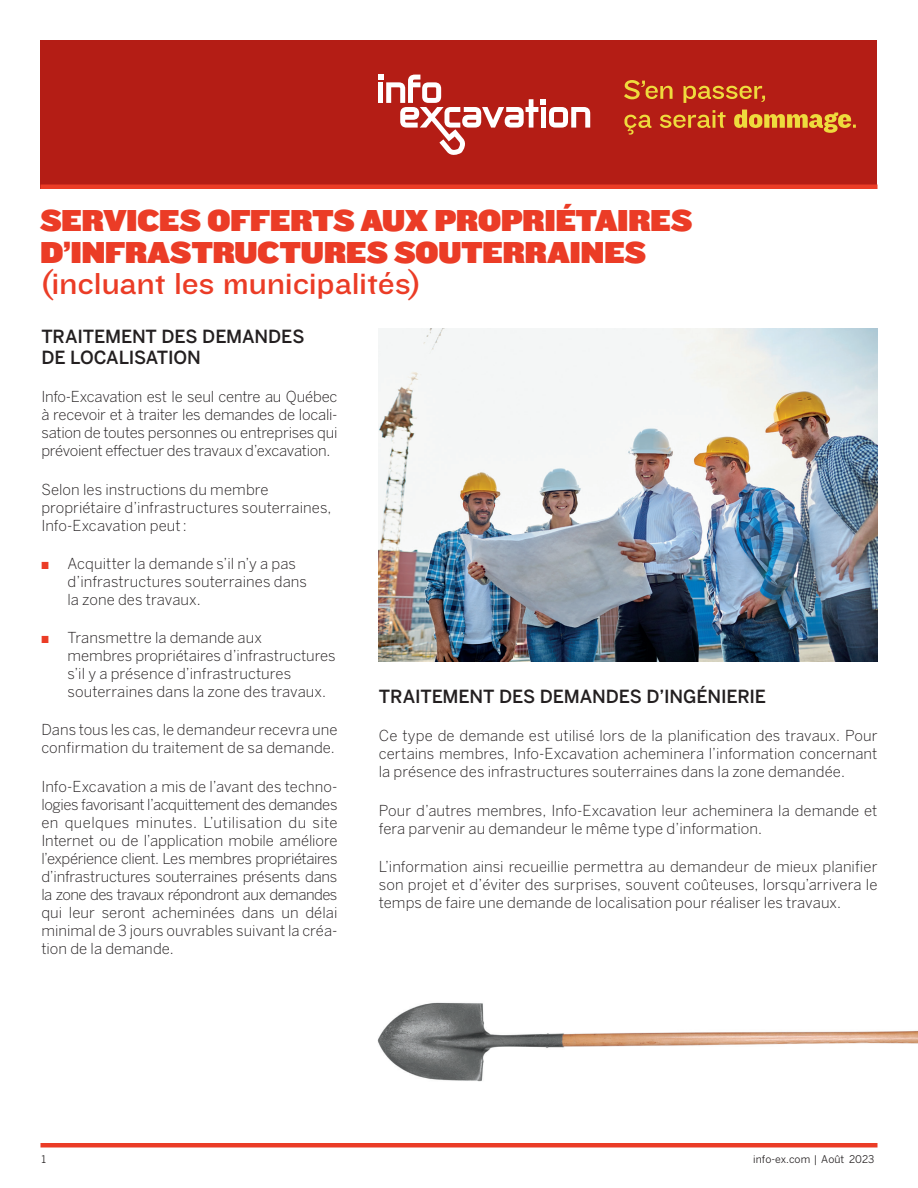
<style>
.page{position:relative;width:918px;height:1188px;background:#fff}
.page>*{position:absolute;margin:0;border:0;box-sizing:border-box;transform-origin:0 0}
.t1{font:31.5px/31.5px "Knockout HTF92 Ultmt Cruiserwt";letter-spacing:.005em;color:#eb3c26}
.t2{font:31.5px "Knockout HTF32 Junior Cruiserwt";letter-spacing:-.005em;color:#eb3c26}
.t3{font:500 18px/21px "Benton Sans";letter-spacing:-.01em;color:#231f20}
.t4{font:300 15px/18px "Benton Sans";color:#231f20}
.t5{font:15px "Knockout HTF92 Ultmt Cruiserwt";color:#eb3c26}
.t6{font:10.5px "Benton Sans";color:#231f20}
.s1{font-family:"Knockout HTF92 Ultmt Cruiserwt";font-weight:400;color:#eb3c26}
</style>
<div class="page">
<div style="left:40px;top:40px;width:838px;height:149px;background:#b41d15"></div>
<img style="left:378px;top:329px;width:500px;height:333px">
<img style="left:377px;top:1002px;width:541px;height:80px">
<div style="left:40px;top:184px;width:838px;height:5px;background:#eb3c26"></div>
<div style="left:40px;top:1143px;width:838px;height:5px;background:#eb3c26"></div>
<svg style="left:378px;top:75px;width:212px;height:80px"></svg>
<svg style="left:624px;top:110px;width:232px;height:25px"></svg>
<svg style="left:624px;top:80px;width:141px;height:23px"></svg>
<h1 class="t1" style="left:40px;top:206px;width:653px">SERVICES OFFERTS AUX PROPRIÉTAIRES<br>D’INFRASTRUCTURES SOUTERRAINES</h1>
<h1 class="t2" style="left:40px;top:266px;width:382px">(incluant les municipalités)</h1>
<p class="t3" style="left:41px;top:326px;width:265px">TRAITEMENT DES DEMANDES<br>DE LOCALISATION</p>
<p class="t4" style="left:41px;top:388px;width:298px;text-align:justify">Info-Excavation est le seul centre au Québec à recevoir et à traiter les demandes de locali&shy;sation de toutes personnes ou entreprises qui prévoient effectuer des travaux d’excavation.</p>
<p class="t4" style="left:41px;top:480px;width:292px">Selon les instructions du membre propriétaire d’infrastructures souterraines,<br>Info-Excavation peut:</p>
<p class="t5" style="left:41px;top:555px;width:9px">≠</p>
<p class="t4" style="left:68px;top:554px;width:241px">Acquitter la demande s’il n’y a pas d’infrastructures souterraines dans la zone des travaux.</p>
<p class="t4" style="left:68px;top:628px;width:270px;text-indent:-26px"><span class="s1">≠</span> Transmettre la demande aux<br>membres propriétaires d’infrastructures s’il y a présence d’infrastructures souterraines dans la zone des travaux.</p>
<p class="t4" style="left:41px;top:721px;width:298px">Dans tous les cas, le demandeur recevra une confirmation du traitement de sa demande.</p>
<p class="t4" style="left:41px;top:777px;width:298px">Info-Excavation a mis de l’avant des techno&shy;logies favorisant l’acquittement des demandes en quelques minutes. L’utilisation du site Internet ou de l’application mobile améliore l’expérience client. Les membres propriétaires d’infrastructures souterraines présents dans la zone des travaux répondront aux demandes qui leur seront acheminées dans un délai minimal de 3 jours ouvrables suivant la créa&shy;tion de la demande.</p>
<p class="t3" style="left:379px;top:686px;width:389px">TRAITEMENT DES DEMANDES D’INGÉNIERIE</p>
<p class="t4" style="left:379px;top:727px;width:500px;text-align:justify">Ce type de demande est utilisé lors de la planification des travaux. Pour certains membres, Info-Excavation acheminera l’information concernant la présence des infrastructures souterraines dans la zone demandée.</p>
<p class="t4" style="left:379px;top:801px;width:500px">Pour d’autres membres, Info-Excavation leur acheminera la demande et fera parvenir au demandeur le même type d’information.</p>
<p class="t4" style="left:379px;top:857px;width:500px;text-align:justify">L’information ainsi recueillie permettra au demandeur de mieux planifier son projet et d’éviter des surprises, souvent coûteuses, lorsqu’arrivera le temps de faire une demande de localisation pour réaliser les travaux.</p>
<p class="t6" style="left:41px;top:1153px;width:6px">1</p>
<p class="t6" style="left:753px;top:1153px;width:123px">info-ex.com | Août 2023</p>
</div>
